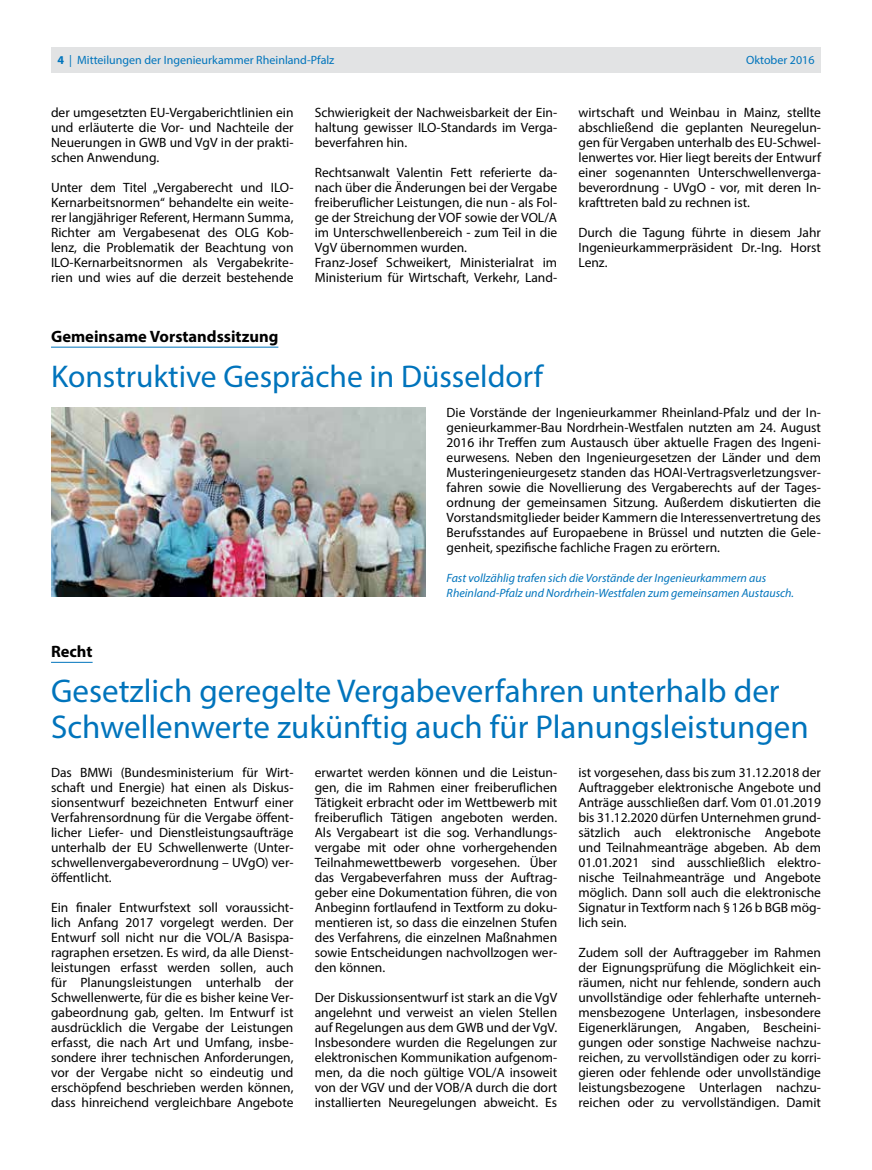
<style>
.page{position:relative;width:872px;height:1170px;background:#fff}
.page>*{position:absolute;margin:0;border:0;box-sizing:border-box;transform-origin:0 0}
.t1{font:33px/36px "Myriad Pro";color:#0074bc}
.t2{font:31.5px "Myriad Pro";color:#0074bc}
.t3{font:700 16.5px "Myriad Pro";color:#000}
.t4{font:13.5px/15px "Myriad Pro";color:#000;text-align:justify}
.t5{font:italic 12px/15px "Myriad Pro";color:#0074bc}
.t6{font:12px "Myriad Pro";color:#0074bc}
.s1{font-weight:700}
</style>
<div class="page">
<div style="left:51px;top:47px;width:770px;height:25px;background:#e2e3e4"></div>
<hr style="left:51px;top:662px;width:42px;height:1px;background:#0074bc">
<hr style="left:51px;top:347px;width:227px;height:1px;background:#0074bc">
<img style="left:51px;top:408px;width:374px;height:189px">
<p class="t6" style="left:57px;top:53px;width:278px"><span class="s1">4</span> | Mitteilungen der Ingenieurkammer Rheinland-Pfalz</p>
<p class="t6" style="left:746px;top:53px;width:70px">Oktober 2016</p>
<p class="t4" style="left:51px;top:104px;width:244px">der umgesetzten EU-Vergaberichtlinien ein und erläuterte die Vor- und Nachteile der Neuerungen in GWB und VgV in der prakti&shy;schen Anwendung.</p>
<p class="t4" style="left:51px;top:179px;width:244px">Unter dem Titel „Vergaberecht und ILO-Kernarbeitsnormen“ behandelte ein weite&shy;rer langjähriger Referent, Hermann Summa, Richter am Vergabesenat des OLG Kob&shy;lenz, die Problematik der Beachtung von ILO-Kernarbeitsnormen als Vergabekrite&shy;rien und wies auf die derzeit bestehende</p>
<p class="t3" style="left:51px;top:325px;width:229px">Gemeinsame Vorstandssitzung</p>
<p class="t4" style="left:315px;top:104px;width:244px">Schwierigkeit der Nachweisbarkeit der Ein&shy;haltung gewisser ILO-Standards im Verga&shy;beverfahren hin.</p>
<p class="t4" style="left:315px;top:164px;width:244px;text-align:left">Rechtsanwalt Valentin Fett referierte da&shy;nach über die Änderungen bei der Vergabe freiberuflicher Leistungen, die nun - als Fol&shy;ge der Streichung der VOF sowie der VOL/A im Unterschwellenbereich - zum Teil in die VgV übernommen wurden.<br>Franz-Josef Schweikert, Ministerialrat im Ministerium für Wirtschaft, Verkehr, Land-</p>
<h2 class="t2" style="left:51px;top:357px;width:493px">Konstruktive Gespräche in Düsseldorf</h2>
<p class="t4" style="left:578px;top:104px;width:244px">wirtschaft und Weinbau in Mainz, stellte abschließend die geplanten Neuregelun&shy;gen für Vergaben unterhalb des EU-Schwel&shy;lenwertes vor. Hier liegt bereits der Entwurf einer sogenannten Unterschwellenverga&shy;beverordnung - UVgO - vor, mit deren In&shy;krafttreten bald zu rechnen ist.</p>
<p class="t4" style="left:578px;top:224px;width:244px">Durch die Tagung führte in diesem Jahr Ingenieurkammerpräsident Dr.-Ing. Horst Lenz.</p>
<p class="t4" style="left:446px;top:404px;width:376px">Die Vorstände der Ingenieurkammer Rheinland-Pfalz und der In&shy;genieurkammer-Bau Nordrhein-Westfalen nutzten am 24. August 2016 ihr Treffen zum Austausch über aktuelle Fragen des Ingeni&shy;eurwesens. Neben den Ingenieurgesetzen der Länder und dem Musteringenieurgesetz standen das HOAI-Vertragsverletzungsver&shy;fahren sowie die Novellierung des Vergaberechts auf der Tages&shy;ordnung der gemeinsamen Sitzung. Außerdem diskutierten die Vorstandsmitglieder beider Kammern die Interessenvertretung des Berufsstandes auf Europaebene in Brüssel und nutzten die Gele&shy;genheit, spezifische fachliche Fragen zu erörtern.</p>
<p class="t3" style="left:51px;top:640px;width:43px">Recht</p>
<p class="t5" style="left:446px;top:570px;width:349px">Fast vollzählig trafen sich die Vorstände der Ingenieurkammern aus<br>Rheinland-Pfalz und Nordrhein-Westfalen zum gemeinsamen Austausch.</p>
<h1 class="t1" style="left:51px;top:672px;width:759px">Gesetzlich geregelte Vergabeverfahren unterhalb der<br>Schwellenwerte zukünftig auch für Planungsleistungen</h1>
<p class="t4" style="left:51px;top:764px;width:244px">Das BMWi (Bundesministerium für Wirt&shy;schaft und Energie) hat einen als Diskus&shy;sionsentwurf bezeichneten Entwurf einer Verfahrensordnung für die Vergabe öffent&shy;licher Liefer- und Dienstleistungsaufträge unterhalb der EU Schwellenwerte (Unter&shy;schwellenvergabeverordnung – UVgO) ver&shy;öffentlicht.</p>
<p class="t4" style="left:51px;top:899px;width:244px">Ein finaler Entwurfstext soll voraussicht&shy;lich Anfang 2017 vorgelegt werden. Der Entwurf soll nicht nur die VOL/A Basispa&shy;ragraphen ersetzen. Es wird, da alle Dienst&shy;leistungen erfasst werden sollen, auch für Planungsleistungen unterhalb der Schwellenwerte, für die es bisher keine Ver&shy;gabeordnung gab, gelten. Im Entwurf ist ausdrücklich die Vergabe der Leistungen erfasst, die nach Art und Umfang, insbe&shy;sondere ihrer technischen Anforderungen, vor der Vergabe nicht so eindeutig und erschöpfend beschrieben werden können, dass hinreichend vergleichbare Angebote</p>
<p class="t4" style="left:315px;top:764px;width:244px">erwartet werden können und die Leistun&shy;gen, die im Rahmen einer freiberuflichen Tätigkeit erbracht oder im Wettbewerb mit freiberuflich Tätigen angeboten werden.<br>Als Vergabeart ist die sog. Verhandlungs&shy;vergabe mit oder ohne vorhergehenden Teilnahmewettbewerb vorgesehen. Über das Vergabeverfahren muss der Auftrag&shy;geber eine Dokumentation führen, die von Anbeginn fortlaufend in Textform zu doku&shy;mentieren ist, so dass die einzelnen Stufen des Verfahrens, die einzelnen Maßnahmen sowie Entscheidungen nachvollzogen wer&shy;den können.</p>
<p class="t4" style="left:315px;top:989px;width:244px">Der Diskussionsentwurf ist stark an die VgV angelehnt und verweist an vielen Stellen auf Regelungen aus dem GWB und der VgV.<br>Insbesondere wurden die Regelungen zur elektronischen Kommunikation aufgenom&shy;men, da die noch gültige VOL/A insoweit von der VGV und der VOB/A durch die dort installierten Neuregelungen abweicht. Es</p>
<p class="t4" style="left:578px;top:764px;width:244px">ist vorgesehen, dass bis zum 31.12.2018 der Auftraggeber elektronische Angebote und Anträge ausschließen darf. Vom 01.01.2019 bis 31.12.2020 dürfen Unternehmen grund&shy;sätzlich auch elektronische Angebote und Teilnahmeanträge abgeben. Ab dem 01.01.2021 sind ausschließlich elektro&shy;nische Teilnahmeanträge und Angebote möglich. Dann soll auch die elektronische Signatur in Textform nach §126 b BGB mög&shy;lich sein.</p>
<p class="t4" style="left:578px;top:944px;width:244px">Zudem soll der Auftraggeber im Rahmen der Eignungsprüfung die Möglichkeit ein&shy;räumen, nicht nur fehlende, sondern auch unvollständige oder fehlerhafte unterneh&shy;mensbezogene Unterlagen, insbesondere Eigenerklärungen, Angaben, Bescheini&shy;gungen oder sonstige Nachweise nachzu&shy;reichen, zu vervollständigen oder zu korri&shy;gieren oder fehlende oder unvollständige leistungsbezogene Unterlagen nachzu&shy;reichen oder zu vervollständigen. Damit</p>
</div>
